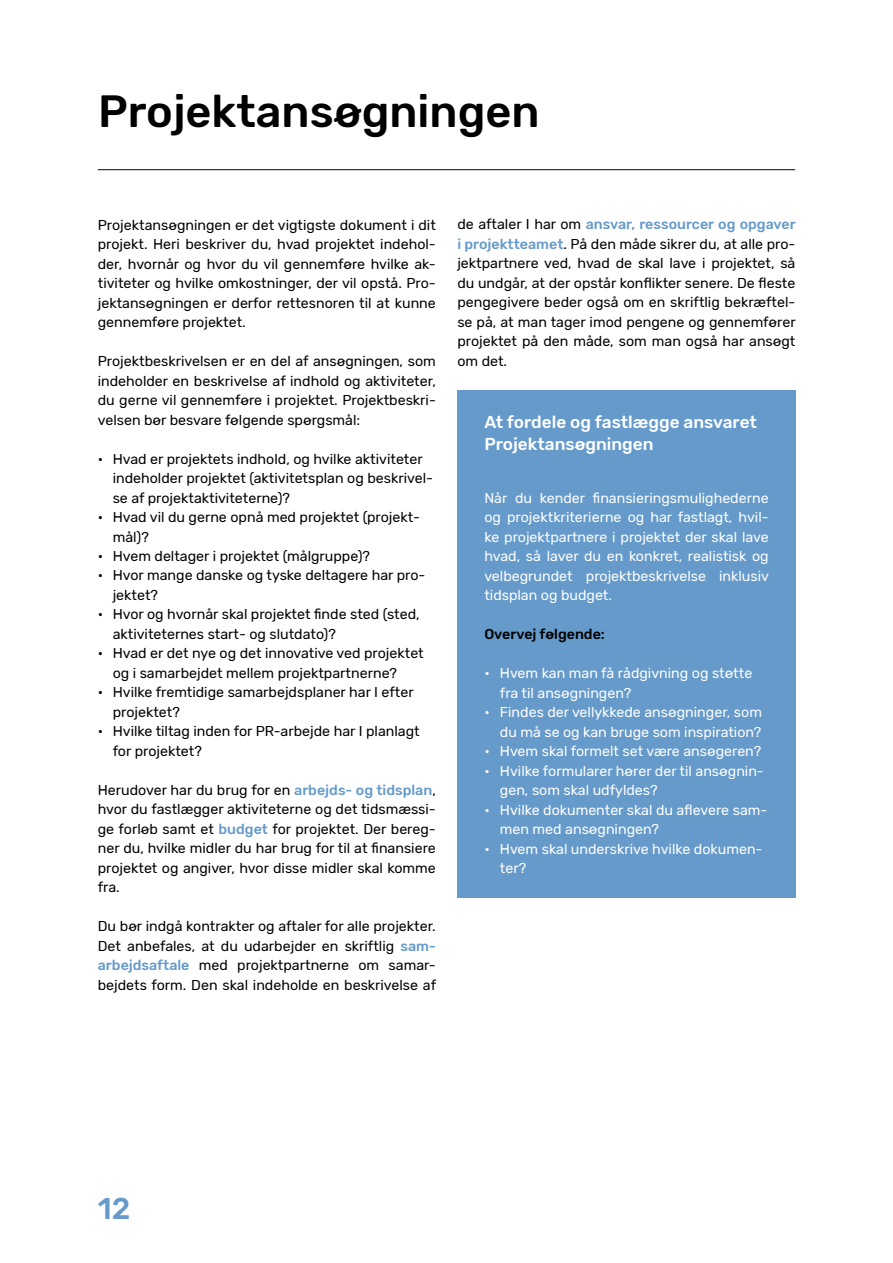
<style>
.page{position:relative;width:893px;height:1263px;background:#fff}
.page>*{position:absolute;margin:0;border:0;box-sizing:border-box;transform-origin:0 0}
.t1{font:500 45px "Rubik";color:#000}
.t2{font:500 30px "Rubik";color:#659aca}
.t3{font:500 17.25px/22.5px "Rubik";color:#fff}
.t4{font:14.25px/19.5px "Rubik";color:#000}
.t5{font:14.25px/19.5px "Rubik";color:#fff}
.t6{font:500 14.25px "Rubik";color:#000}
.s1{font-weight:500;color:#659aca}
</style>
<div class="page">
<div style="left:457px;top:390px;width:338px;height:508px;background:#659aca"></div>
<hr style="left:98px;top:169px;width:697px;height:1px;background:#000">
<h1 class="t1" style="left:98px;top:86px;width:443px">Projektansøgningen</h1>
<p class="t4" style="left:98px;top:215px;width:340px;text-align:justify">Projektansøgningen er det vigtigste dokument i dit projekt. Heri beskriver du, hvad projektet indehol&shy;der, hvornår og hvor du vil gennemføre hvilke ak&shy;tiviteter og hvilke omkostninger, der vil opstå. Pro&shy;jektansøgningen er derfor rettesnoren til at kunne gennemføre projektet.</p>
<p class="t4" style="left:98px;top:352px;width:340px;text-align:justify">Projektbeskrivelsen er en del af ansøgningen, som indeholder en beskrivelse af indhold og aktiviteter, du gerne vil gennemføre i projektet. Projektbeskri&shy;velsen bør besvare følgende spørgsmål:</p>
<p class="t4" style="left:113px;top:449px;width:322px;text-indent:-15px">• Hvad er projektets indhold, og hvilke aktiviteter indeholder projektet (aktivitetsplan og beskrivel&shy;se af projektaktiviteterne)?</p>
<p class="t4" style="left:113px;top:508px;width:309px;text-indent:-15px">• Hvad vil du gerne opnå med projektet (projekt&shy;mål)?</p>
<p class="t4" style="left:98px;top:547px;width:274px">• Hvem deltager i projektet (målgruppe)?</p>
<p class="t4" style="left:113px;top:566px;width:314px;text-indent:-15px">• Hvor mange danske og tyske deltagere har pro&shy;jektet?</p>
<p class="t4" style="left:113px;top:605px;width:309px;text-indent:-15px">• Hvor og hvornår skal projektet finde sted (sted, aktiviteternes start- og slutdato)?</p>
<p class="t4" style="left:113px;top:644px;width:313px;text-indent:-15px">• Hvad er det nye og det innovative ved projektet og i samarbejdet mellem projektpartnerne?</p>
<p class="t4" style="left:113px;top:683px;width:303px;text-indent:-15px">• Hvilke fremtidige samarbejdsplaner har I efter projektet?</p>
<p class="t4" style="left:113px;top:722px;width:309px;text-indent:-15px">• Hvilke tiltag inden for PR-arbejde har I planlagt for projektet?</p>
<p class="t4" style="left:98px;top:781px;width:340px;text-align:justify">Herudover har du brug for en <span class="s1">arbejds- og tidsplan</span>, hvor du fastlægger aktiviteterne og det tidsmæssi&shy;ge forløb samt et <span class="s1">budget</span> for projektet. Der bereg&shy;ner du, hvilke midler du har brug for til at finansiere projektet og angiver, hvor disse midler skal komme fra.</p>
<p class="t4" style="left:98px;top:917px;width:340px;text-align:justify">Du bør indgå kontrakter og aftaler for alle projekter.<br>Det anbefales, at du udarbejder en skriftlig <span class="s1">sam&shy;arbejdsaftale</span> med projektpartnerne om samar&shy;bejdets form. Den skal indeholde en beskrivelse af</p>
<p class="t4" style="left:457px;top:215px;width:340px;text-align:justify">de aftaler I har om <span class="s1">ansvar, ressourcer og opgaver i projektteamet</span>. På den måde sikrer du, at alle pro&shy;jektpartnere ved, hvad de skal lave i projektet, så du undgår, at der opstår konflikter senere. De fleste pengegivere beder også om en skriftlig bekræftel&shy;se på, at man tager imod pengene og gennemfører projektet på den måde, som man også har ansøgt om det.</p>
<p class="t3" style="left:484px;top:411px;width:274px">At fordele og fastlægge ansvaret<br>Projektansøgningen</p>
<p class="t5" style="left:484px;top:488px;width:286px;text-align:justify">Når du kender finansieringsmulighederne og projektkriterierne og har fastlagt, hvil&shy;ke projektpartnere i projektet der skal lave hvad, så laver du en konkret, realistisk og velbegrundet projektbeskrivelse inklusiv tidsplan og budget.</p>
<p class="t6" style="left:484px;top:626px;width:122px">Overvej følgende:</p>
<p class="t5" style="left:500px;top:664px;width:254px;text-indent:-16px">• Hvem kan man få rådgivning og støtte fra til ansøgningen?</p>
<p class="t5" style="left:484px;top:703px;width:279px;text-align:right">• Findes der vellykkede ansøgninger, som du må se og kan bruge som inspiration?</p>
<p class="t5" style="left:484px;top:742px;width:278px">• Hvem skal formelt set være ansøgeren?</p>
<p class="t5" style="left:500px;top:761px;width:265px;text-indent:-16px">• Hvilke formularer hører der til ansøgnin&shy;gen, som skal udfyldes?</p>
<p class="t5" style="left:500px;top:800px;width:269px;text-indent:-16px">• Hvilke dokumenter skal du aflevere sam&shy;men med ansøgningen?</p>
<p class="t5" style="left:500px;top:839px;width:264px;text-indent:-16px">• Hvem skal underskrive hvilke dokumen&shy;ter?</p>
<h2 class="t2" style="left:98px;top:1191px;width:34px">12</h2>
</div>
